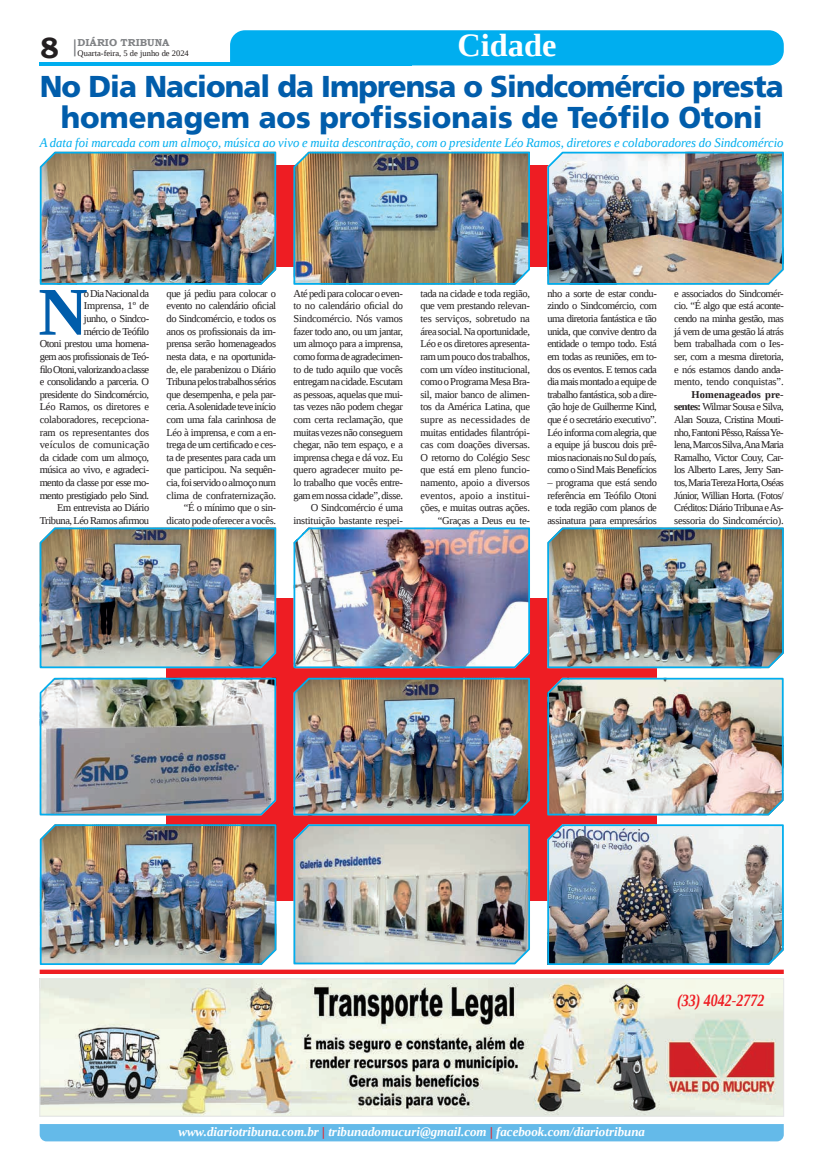
<style>
.page{position:relative;width:821px;height:1166px;background:#fff}
.page>*{position:absolute;margin:0;border:0;box-sizing:border-box;transform-origin:0 0}
.t1{font:700 68.25px "Liberation Serif";color:#015dab}
.t2{font:700 32.38px "Liberation Serif";color:#fff}
.t3{font:900 30.19px/30.6px "Frutiger LT Std";letter-spacing:-.03em;color:#015dab;text-align:center}
.t4{font:700 29.31px "Bookman Old Style";color:#231f20}
.t5{font:italic 700 17.32px "Liberation Serif";color:#ee1d23;scale:.81 1}
.t6{font:italic 13.04px "Liberation Serif";color:#00aeef}
.t7{font:italic 700 12.95px "Liberation Serif";color:#fff}
.t8{font:10.5px/12.6px "Liberation Serif";letter-spacing:-.035em;color:#231f20;text-align:right}
.t9{font:700 10.06px "Bookman Old Style";color:#808285}
.t10{font:8.4px "Liberation Serif";color:#231f20}
.s1{font-weight:700}
.s2{color:#ee1d23}
</style>
<div class="page">
<div style="left:167px;top:598px;width:490px;height:303px;background:#ee1d23"></div>
<div style="left:167px;top:165px;width:490px;height:102px;background:#ee1d23"></div>
<svg style="left:74px;top:39px;width:2px;height:17px"></svg>
<hr style="left:40px;top:62px;width:372px;height:3px;background:#00aeef">
<div style="left:230px;top:30px;width:554px;height:35px;background:#00aeef"></div>
<div style="left:40px;top:1124px;width:744px;height:17px;background:#64bae9"></div>
<img style="left:42px;top:980px;width:740px;height:134px">
<div style="left:40px;top:978px;width:744px;height:138px;border:1px solid #e6e7e9"></div>
<img style="left:547px;top:677px;width:237px;height:139px">
<img style="left:293px;top:151px;width:237px;height:134px">
<img style="left:39px;top:151px;width:238px;height:134px">
<img style="left:547px;top:151px;width:237px;height:134px">
<img style="left:293px;top:824px;width:237px;height:141px">
<img style="left:293px;top:527px;width:237px;height:142px">
<img style="left:547px;top:824px;width:237px;height:141px">
<img style="left:39px;top:676px;width:238px;height:140px">
<div style="left:40px;top:969px;width:744px;height:5px;background:#ee1d23"></div>
<img style="left:39px;top:527px;width:238px;height:142px">
<img style="left:293px;top:677px;width:237px;height:139px">
<img style="left:547px;top:527px;width:237px;height:142px">
<img style="left:39px;top:823px;width:238px;height:142px">
<h2 class="t2" style="left:457px;top:24px;width:100px">Cidade</h2>
<h3 class="t3" style="left:40px;top:71px;width:746px">No Dia Nacional da Imprensa o Sindcomércio presta homenagem aos profissionais de Teófilo Otoni</h3>
<p class="t9" style="left:78px;top:35px;width:93px">DIÁRIO TRIBUNA</p>
<h3 class="t4" style="left:40px;top:27px;width:21px">8</h3>
<p class="t10" style="left:78px;top:48px;width:113px">Quarta-feira, 5 de junho de 2024</p>
<p class="t6" style="left:40px;top:134px;width:745px">A data foi marcada com um almoço, música ao vivo e muita descontração, com o presidente Léo Ramos, diretores e colaboradores do Sindcomércio</p>
<p class="t8" style="left:40px;top:287px;width:111px">o Dia Nacional da<br>Imprensa, 1º de<br>junho, o Sindco-<br>mércio de Teófilo<br>Otoni prestou uma homena&shy;gem aos profissionais de Teó&shy;filo Otoni, valorizando a classe e consolidando a parceria. O presidente do Sindcomércio,<br>Léo Ramos, os diretores e colaboradores, recepciona&shy;ram os representantes dos veículos de comunicação da cidade com um almoço, música ao vivo, e agradeci&shy;mento da classe por esse mo&shy;mento prestigiado pelo Sind.<br>Em entrevista ao Diário<br>Tribuna, Léo Ramos afirmou</p>
<p class="t8" style="left:167px;top:287px;width:111px">que já pediu para colocar o evento no calendário oficial do Sindcomércio, e todos os anos os profissionais da im&shy;prensa serão homenageados nesta data, e na oportunida&shy;de, ele parabenizou o Diário<br>Tribuna pelos trabalhos sérios que desempenha, e pela par&shy;ceria. A solenidade teve início com uma fala carinhosa de<br>Léo à imprensa, e com a en&shy;trega de um certificado e ces&shy;ta de presentes para cada um que participou. Na sequên&shy;cia, foi servido o almoço num clima de confraternização. “É o mínimo que o sin&shy;dicato pode oferecer a vocês.</p>
<p class="t8" style="left:294px;top:287px;width:111px">Até pedi para colocar o even&shy;to no calendário oficial do<br>Sindcomércio. Nós vamos fazer todo ano, ou um jantar, um almoço para a imprensa, como forma de agradecimen&shy;to de tudo aquilo que vocês entregam na cidade. Escutam as pessoas, aquelas que mui&shy;tas vezes não podem chegar com certa reclamação, que muitas vezes não conseguem chegar, não tem espaço, e a imprensa chega e dá voz. Eu quero agradecer muito pe&shy;lo trabalho que vocês entre&shy;gam em nossa cidade”, disse.<br>O Sindcomércio é uma instituição bastante respei-</p>
<p class="t8" style="left:420px;top:287px;width:111px">tada na cidade e toda região, que vem prestando relevan&shy;tes serviços, sobretudo na área social. Na oportunidade,<br>Léo e os diretores apresenta&shy;ram um pouco dos trabalhos, com um vídeo institucional, como o Programa Mesa Bra&shy;sil, maior banco de alimen&shy;tos da América Latina, que supre as necessidades de muitas entidades filantrópi&shy;cas com doações diversas.<br>O retorno do Colégio Sesc que está em pleno funcio&shy;namento, apoio a diversos eventos, apoio a institui&shy;ções, e muitas outras ações. “Graças a Deus eu te-</p>
<p class="t8" style="left:547px;top:287px;width:111px;text-align:justify">nho a sorte de estar condu&shy;zindo o Sindcomércio, com uma diretoria fantástica e tão unida, que convive dentro da entidade o tempo todo. Está em todas as reuniões, em to&shy;dos os eventos. E temos cada dia mais montado a equipe de trabalho fantástica, sob a dire&shy;ção hoje de Guilherme Kind, que é o secretário executivo”.<br>Léo informa com alegria, que a equipe já buscou dois prê&shy;mios nacionais no Sul do país, como o Sind Mais Benefícios</p>
<h1 class="t1" style="left:38px;top:266px;width:51px">N</h1>
<p class="t8" style="left:547px;top:476px;width:111px;text-align:justify">– programa que está sendo referência em Teófilo Otoni e toda região com planos de assinatura para empresários</p>
<p class="t8" style="left:674px;top:287px;width:111px;text-align:justify">e associados do Sindcomér&shy;cio. “É algo que está aconte&shy;cendo na minha gestão, mas já vem de uma gestão lá atrás bem trabalhada com o Ies&shy;ser, com a mesma diretoria, e nós estamos dando anda&shy;mento, tendo conquistas”.</p>
<p class="t8" style="left:674px;top:388px;width:111px;text-align:justify;text-indent:17px"><span class="s1">Homenageados pre&shy;sentes:</span> Wilmar Sousa e Silva, Alan Souza, Cristina Mouti&shy;nho, Fantoni Pêsso, Raíssa Ye&shy;lena, Marcos Silva, Ana Maria Ramalho, Victor Couy, Car&shy;los Alberto Lares, Jerry San&shy;tos, Maria Tereza Horta, Oséas Júnior, Willian Horta. (Fotos/ Créditos: Diário Tribuna e As&shy;sessoria do Sindcomércio).</p>
<h3 class="t5" style="left:677px;top:989px;width:110px">(33) 4042-2772</h3>
<p class="t7" style="left:178px;top:1123px;width:468px">www.diariotribuna.com.br <span class="s2">|</span> tribunadomucuri@gmail.com <span class="s2">|</span> facebook.com/diariotribuna</p>
</div>
